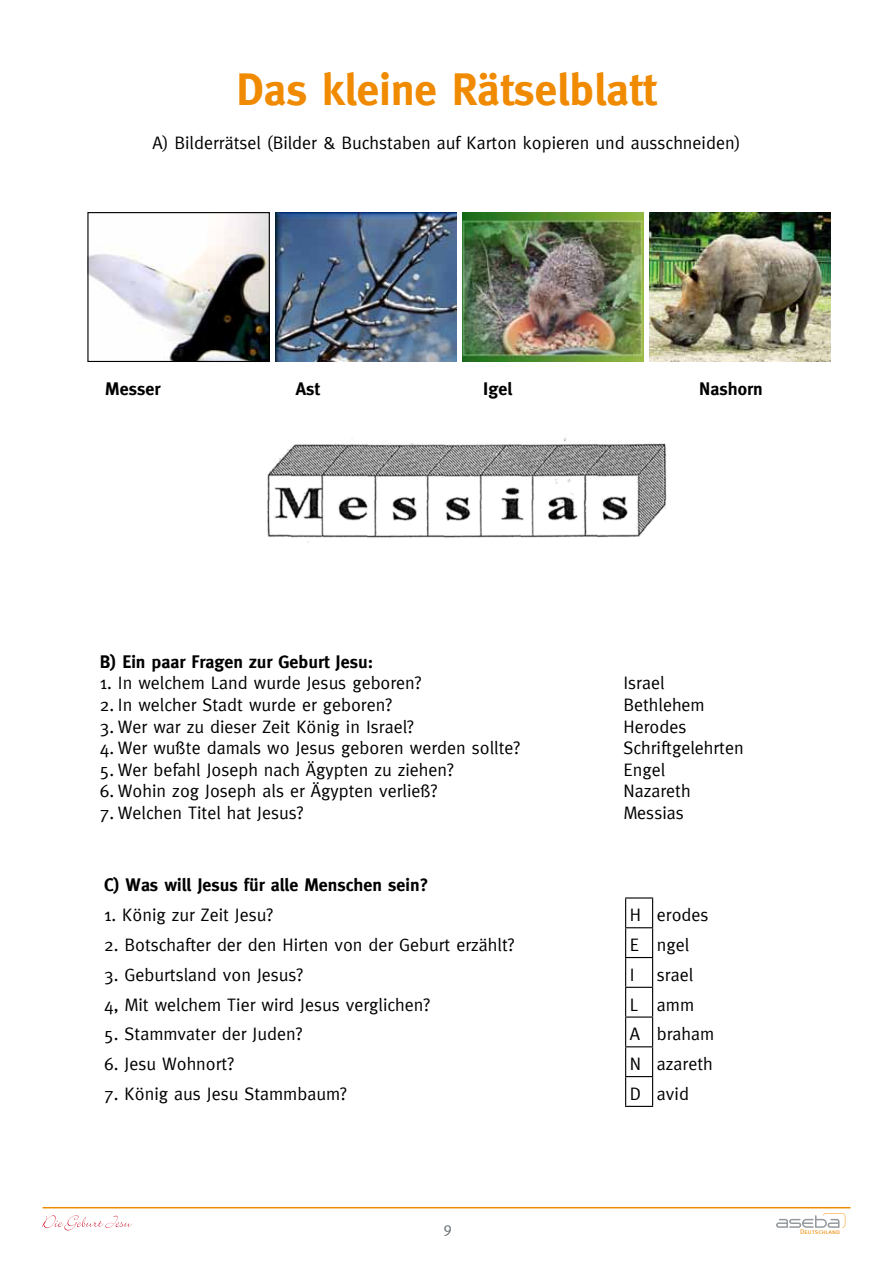
<style>
.page{position:relative;width:893px;height:1263px;background:#fff}
.page>*{position:absolute;margin:0;border:0;box-sizing:border-box;transform-origin:0 0}
.t1{font:700 45px "Meta";color:#f08a00}
.t2{font:18px "Meta";color:#000}
.t3{font:700 18px "Meta";color:#000}
.t4{font:15px "Meta";color:#676d71}
.t5{font:6.9px "Meta Caps";color:#f08a00}
</style>
<div class="page">
<hr style="left:43px;top:1207px;width:807px;height:1px;background:#f08a00">
<svg style="left:776px;top:1213px;width:69px;height:15px"></svg>
<svg style="left:42px;top:1215px;width:90px;height:15px"></svg>
<svg style="left:625px;top:897px;width:28px;height:210px"></svg>
<img style="left:267px;top:437px;width:400px;height:106px">
<img style="left:89px;top:214px;width:179px;height:146px">
<div style="left:87px;top:212px;width:183px;height:150px;border:1px solid #000"></div>
<img style="left:275px;top:213px;width:181px;height:148px">
<img style="left:462px;top:213px;width:181px;height:148px">
<img style="left:649px;top:213px;width:182px;height:148px">
<h1 class="t1" style="left:237px;top:64px;width:421px">Das kleine Rätselblatt</h1>
<p class="t2" style="left:152px;top:132px;width:589px">A) Bilderrätsel (Bilder &amp; Buchstaben auf Karton kopieren und ausschneiden)</p>
<p class="t3" style="left:105px;top:378px;width:57px">Messer</p>
<p class="t3" style="left:296px;top:378px;width:26px">Ast</p>
<p class="t3" style="left:483px;top:378px;width:30px">Igel</p>
<p class="t3" style="left:699px;top:378px;width:65px">Nashorn</p>
<p class="t3" style="left:100px;top:651px;width:275px">B) Ein paar Fragen zur Geburt Jesu:</p>
<p class="t2" style="left:100px;top:673px;width:323px">1. In welchem Land wurde Jesus geboren?</p>
<p class="t2" style="left:623px;top:673px;width:43px">Israel</p>
<p class="t2" style="left:100px;top:694px;width:293px">2. In welcher Stadt wurde er geboren?</p>
<p class="t2" style="left:623px;top:694px;width:83px">Bethlehem</p>
<p class="t2" style="left:100px;top:716px;width:315px">3. Wer war zu dieser Zeit König in Israel?</p>
<p class="t2" style="left:623px;top:716px;width:64px">Herodes</p>
<p class="t2" style="left:100px;top:737px;width:421px">4. Wer wußte damals wo Jesus geboren werden sollte?</p>
<p class="t2" style="left:623px;top:737px;width:122px">Schriftgelehrten</p>
<p class="t2" style="left:100px;top:759px;width:355px">5. Wer befahl Joseph nach Ägypten zu ziehen?</p>
<p class="t2" style="left:623px;top:759px;width:43px">Engel</p>
<p class="t2" style="left:100px;top:781px;width:339px">6. Wohin zog Joseph als er Ägypten verließ?</p>
<p class="t2" style="left:623px;top:781px;width:69px">Nazareth</p>
<p class="t2" style="left:100px;top:802px;width:205px">7. Welchen Titel hat Jesus?</p>
<p class="t2" style="left:623px;top:802px;width:62px">Messias</p>
<p class="t3" style="left:104px;top:875px;width:326px">C) Was will Jesus für alle Menschen sein?</p>
<p class="t2" style="left:104px;top:904px;width:170px">1. König zur Zeit Jesu?</p>
<p class="t2" style="left:630px;top:904px;width:80px">H erodes</p>
<p class="t2" style="left:104px;top:934px;width:412px">2. Botschafter der den Hirten von der Geburt erzählt?</p>
<p class="t2" style="left:630px;top:934px;width:61px">E ngel</p>
<p class="t2" style="left:104px;top:964px;width:200px">3. Geburtsland von Jesus?</p>
<p class="t2" style="left:630px;top:964px;width:65px">I srael</p>
<p class="t2" style="left:104px;top:994px;width:327px">4, Mit welchem Tier wird Jesus verglichen?</p>
<p class="t2" style="left:630px;top:994px;width:66px">L amm</p>
<p class="t2" style="left:104px;top:1024px;width:199px">5. Stammvater der Juden?</p>
<p class="t2" style="left:630px;top:1024px;width:86px">A braham</p>
<p class="t2" style="left:104px;top:1053px;width:131px">6. Jesu Wohnort?</p>
<p class="t2" style="left:630px;top:1053px;width:84px">N azareth</p>
<p class="t2" style="left:104px;top:1083px;width:244px">7. König aus Jesu Stammbaum?</p>
<p class="t2" style="left:630px;top:1083px;width:61px">D avid</p>
<p class="t4" style="left:444px;top:1219px;width:10px">9</p>
<p class="t5" style="left:800px;top:1227px;width:41px">Deutschland</p>
</div>
